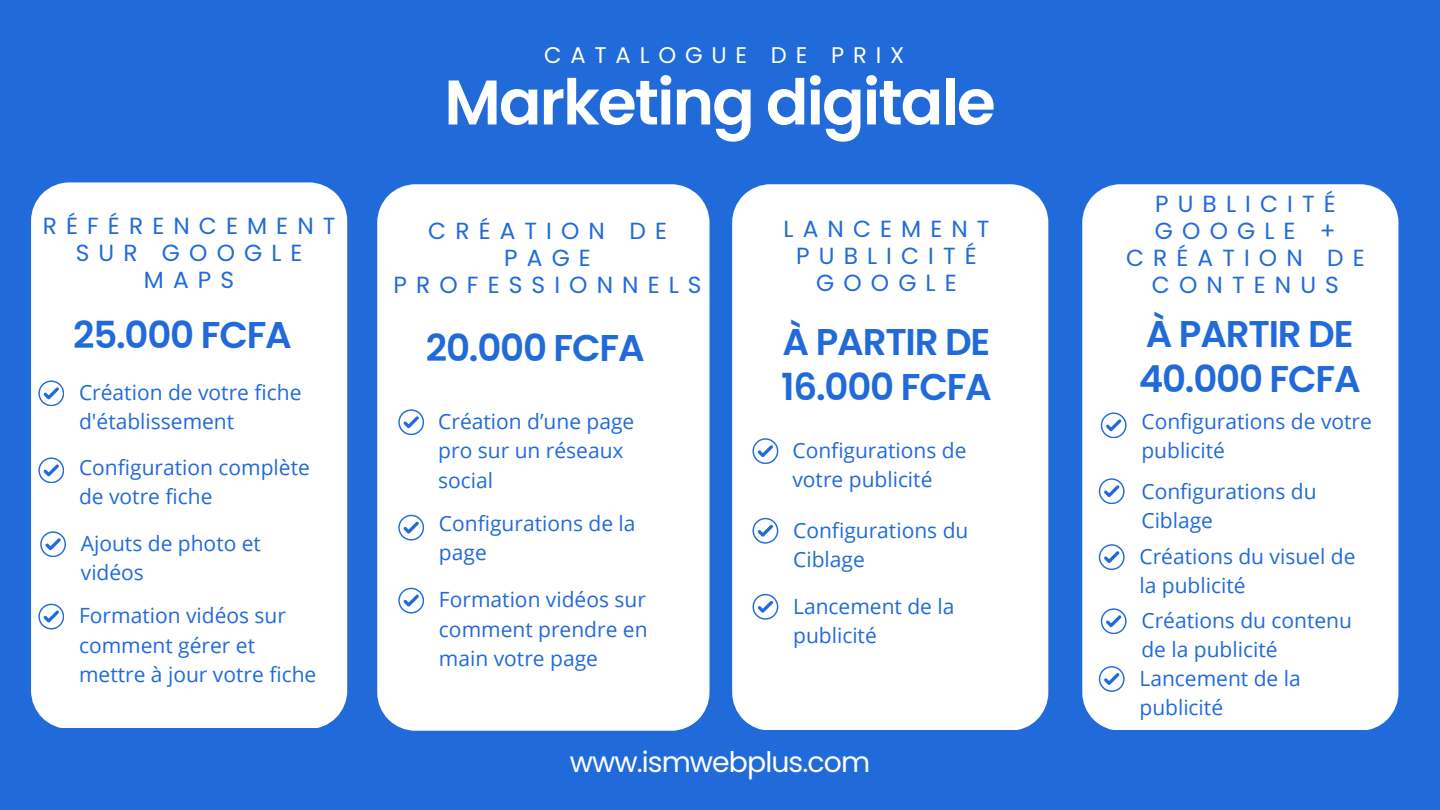
<style>
.page{position:relative;width:1440px;height:810px;background:#216ad9}
.page>*{position:absolute;margin:0;border:0;box-sizing:border-box;transform-origin:0 0}
.t1{font:600 63px "Poppins";letter-spacing:-.03em;color:#fff}
.t2{font:600 37.2px/44.5px "Poppins";letter-spacing:-.03em;color:#216ad9}
.t3{font:28.3px "Poppins";letter-spacing:-.03em;color:#fff}
.t4{font:23.3px/27.1px "Poppins";letter-spacing:.39em;color:#216ad9;text-align:center}
.t5{font:22.7px "Poppins";letter-spacing:.39em;color:#fff}
.t6{font:21px/29.2px "Open Sans";color:#216ad9}
</style>
<div class="page">
<div style="left:732px;top:184px;width:316px;height:546px;background:#fff"></div>
<svg style="left:753px;top:438px;width:25px;height:26px"></svg>
<div style="left:1082px;top:184px;width:316px;height:546px;background:#fff"></div>
<div style="left:31px;top:182px;width:316px;height:546px;background:#fff"></div>
<svg style="left:753px;top:518px;width:25px;height:25px"></svg>
<svg style="left:753px;top:594px;width:25px;height:25px"></svg>
<svg style="left:1101px;top:412px;width:25px;height:26px"></svg>
<svg style="left:1099px;top:478px;width:25px;height:26px"></svg>
<svg style="left:1099px;top:544px;width:25px;height:26px"></svg>
<svg style="left:1101px;top:608px;width:25px;height:26px"></svg>
<svg style="left:1099px;top:666px;width:25px;height:26px"></svg>
<svg style="left:38px;top:457px;width:26px;height:26px"></svg>
<svg style="left:38px;top:380px;width:26px;height:26px"></svg>
<svg style="left:40px;top:531px;width:26px;height:26px"></svg>
<svg style="left:38px;top:604px;width:26px;height:25px"></svg>
<div style="left:377px;top:184px;width:333px;height:547px;background:#fff"></div>
<svg style="left:398px;top:409px;width:26px;height:26px"></svg>
<svg style="left:398px;top:515px;width:26px;height:25px"></svg>
<svg style="left:398px;top:588px;width:26px;height:25px"></svg>
<p class="t4" style="left:43px;top:212px;width:294px">RÉFÉRENCEMENT<br>SUR GOOGLE<br>MAPS</p>
<h2 class="t2" style="left:73px;top:312px;width:220px">25.000 FCFA</h2>
<p class="t6" style="left:79px;top:377px;width:224px">Création de votre fiche d'établissement</p>
<p class="t6" style="left:79px;top:452px;width:232px">Configuration complète de votre fiche</p>
<p class="t6" style="left:81px;top:528px;width:182px">Ajouts de photo et vidéos</p>
<p class="t6" style="left:79px;top:601px;width:239px">Formation vidéos sur comment gérer et mettre à jour votre fiche</p>
<p class="t5" style="left:544px;top:39px;width:362px">CATALOGUE DE PRIX</p>
<h1 class="t1" style="left:444px;top:58px;width:553px">Marketing digitale</h1>
<p class="t4" style="left:394px;top:217px;width:310px">CRÉATION DE<br>PAGE<br>PROFESSIONNELS</p>
<h2 class="t2" style="left:426px;top:326px;width:220px">20.000 FCFA</h2>
<p class="t6" style="left:438px;top:406px;width:198px">Création d’une page pro sur un réseaux social</p>
<p class="t6" style="left:439px;top:508px;width:198px">Configurations de la page</p>
<p class="t6" style="left:439px;top:585px;width:210px;text-align:justify">Formation vidéos sur comment prendre en main votre page</p>
<p class="t4" style="left:784px;top:215px;width:208px">LANCEMENT<br>PUBLICITÉ<br>GOOGLE</p>
<h2 class="t2" style="left:781px;top:320px;width:212px">À PARTIR DE<br>16.000 FCFA</h2>
<p class="t6" style="left:792px;top:435px;width:176px">Configurations de votre publicité</p>
<p class="t6" style="left:793px;top:515px;width:177px">Configurations du<br>Ciblage</p>
<p class="t6" style="left:793px;top:591px;width:163px">Lancement de la publicité</p>
<h3 class="t3" style="left:570px;top:742px;width:302px">www.ismwebplus.com</h3>
<p class="t4" style="left:1126px;top:190px;width:240px">PUBLICITÉ<br>GOOGLE +<br>CRÉATION DE<br>CONTENUS</p>
<h2 class="t2" style="left:1139px;top:312px;width:223px;line-height:44.2px">À PARTIR DE<br>40.000 FCFA</h2>
<p class="t6" style="left:1141px;top:406px;width:232px">Configurations de votre publicité</p>
<p class="t6" style="left:1141px;top:476px;width:177px">Configurations du<br>Ciblage</p>
<p class="t6" style="left:1139px;top:541px;width:217px">Créations du visuel de la publicité</p>
<p class="t6" style="left:1139px;top:605px;width:214px">Créations du contenu de la publicité<br>Lancement de la publicité</p>
</div>
